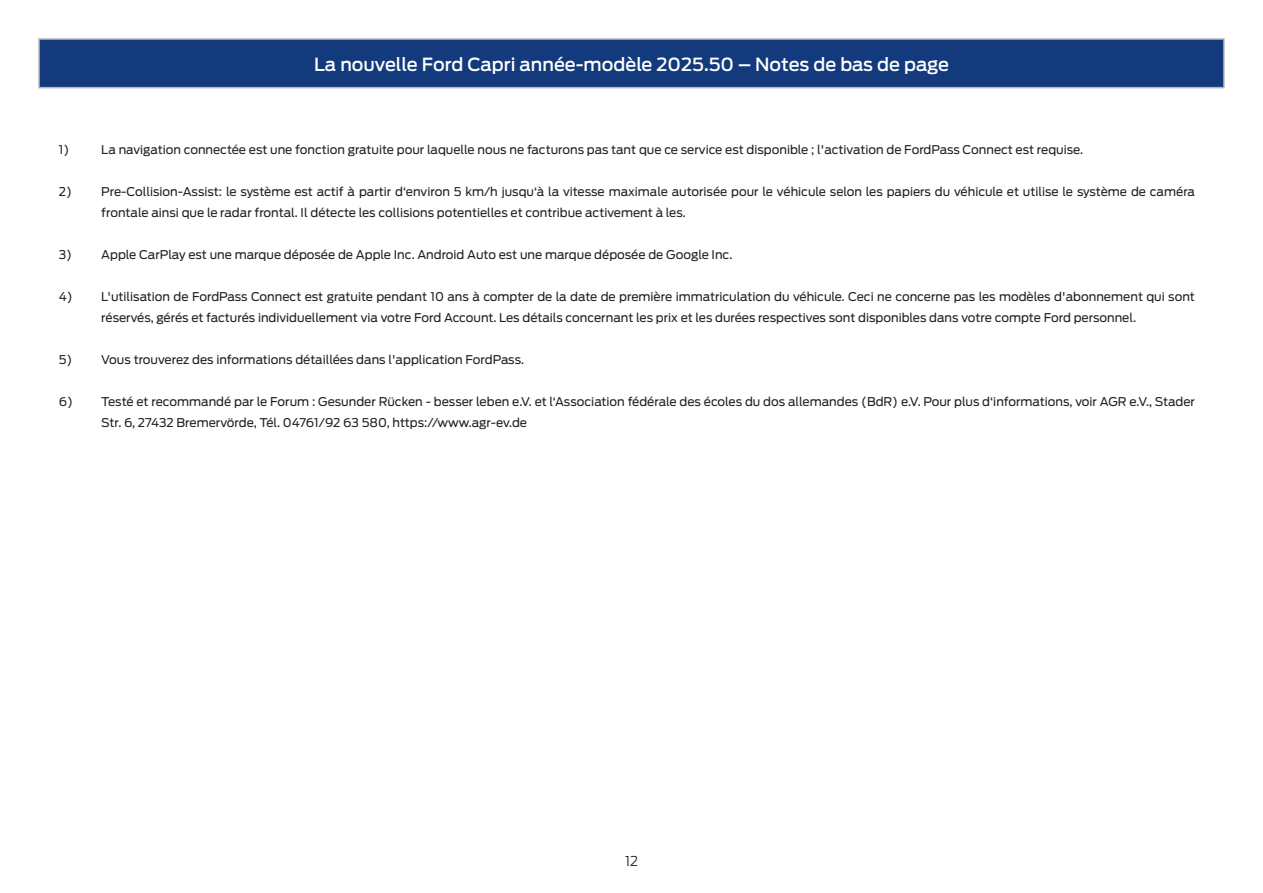
<style>
.page{position:relative;width:1263px;height:893px;background:#fff}
.page>*{position:absolute;margin:0;border:0;box-sizing:border-box;transform-origin:0 0}
.t1{font:500 18px "Ford Antenna";color:#fff}
.t2{font:300 13.5px "Ford Antenna";color:#231f20}
.t3{font:12px/21px "Ford Antenna";color:#231f20}
</style>
<div class="page">
<div style="left:39px;top:39px;width:1185px;height:49px;background:#133a7c"></div>
<hr style="left:38px;top:38px;width:1187px;height:2px;background:#b6b7bb">
<hr style="left:38px;top:40px;width:2px;height:47px;background:#b6b7bb">
<hr style="left:1223px;top:40px;width:2px;height:47px;background:#b6b7bb">
<hr style="left:38px;top:87px;width:1187px;height:1px;background:#b6b7bb">
<h1 class="t1" style="left:314px;top:48px;width:636px">La nouvelle Ford Capri année-modèle 2025.50 – Notes de bas de page</h1>
<p class="t3" style="left:59px;top:138px;width:12px">1)</p>
<p class="t3" style="left:101px;top:138px;width:983px">La navigation connectée est une fonction gratuite pour laquelle nous ne facturons pas tant que ce service est disponible ; l'activation de FordPass Connect est requise.</p>
<p class="t3" style="left:59px;top:180px;width:15px">2)</p>
<p class="t3" style="left:101px;top:180px;width:1095px">Pre-Collision-Assist: le système est actif à partir d‘environ 5 km/h jusqu‘à la vitesse maximale autorisée pour le véhicule selon les papiers du véhicule et utilise le système de caméra frontale ainsi que le radar frontal. Il détecte les collisions potentielles et contribue activement à les.</p>
<p class="t3" style="left:59px;top:243px;width:15px">3)</p>
<p class="t3" style="left:101px;top:243px;width:633px">Apple CarPlay est une marque déposée de Apple Inc. Android Auto est une marque déposée de Google Inc.</p>
<p class="t3" style="left:101px;top:285px;width:1095px;text-indent:-43px">4) L'utilisation de FordPass Connect est gratuite pendant 10 ans à compter de la date de première immatriculation du véhicule. Ceci ne concerne pas les modèles d'abonnement qui sont réservés, gérés et facturés individuellement via votre Ford Account. Les détails concernant les prix et les durées respectives sont disponibles dans votre compte Ford personnel.</p>
<p class="t3" style="left:59px;top:348px;width:15px">5)</p>
<p class="t3" style="left:101px;top:348px;width:424px">Vous trouverez des informations détaillées dans l'application FordPass.</p>
<p class="t3" style="left:101px;top:390px;width:1095px;text-indent:-43px">6) Testé et recommandé par le Forum : Gesunder Rücken - besser leben e.V. et l‘Association fédérale des écoles du dos allemandes (BdR) e.V. Pour plus d‘informations, voir AGR e.V., Stader<br>Str. 6, 27432 Bremervörde, Tél. 04761/92 63 580, https://www.agr-ev.de</p>
<p class="t2" style="left:625px;top:849px;width:14px">12</p>
</div>
